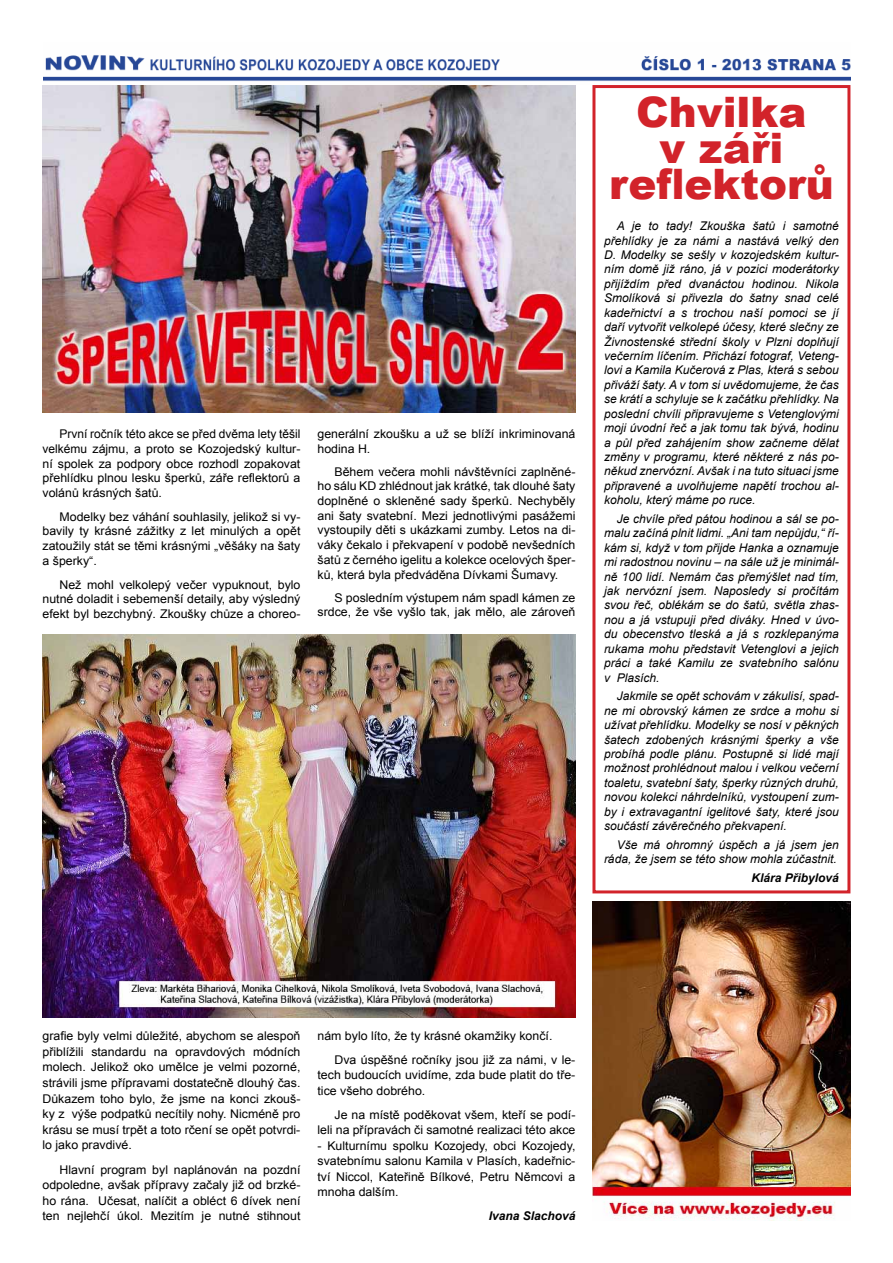
<style>
.page{position:relative;width:893px;height:1263px;background:#fff}
.page>*{position:absolute;margin:0;border:0;box-sizing:border-box;transform-origin:0 0}
.t1{font:900 42px/36px "Arial";color:#d2232a;text-align:center}
.t2{font:12px/15.6px "Arial";color:#000;text-align:justify}
.t3{font:italic 12px/14.4px "Arial";color:#000;text-align:justify}
.t4{font:italic 700 12px "Arial";color:#000}
</style>
<div class="page">
<img style="left:43px;top:55px;width:807px;height:26px">
<div style="left:592px;top:85px;width:258px;height:808px;border:3px solid #d2232a"></div>
<img style="left:43px;top:635px;width:532px;height:382px">
<img style="left:43px;top:85px;width:532px;height:327px">
<img style="left:592px;top:901px;width:258px;height:319px">
<p class="t2" style="left:43px;top:426px;width:259px;line-height:14.9px;text-indent:17px">První ročník této akce se před dvěma lety těšil velkému zájmu, a proto se Kozojedský kultur&shy;ní spolek za podpory obce rozhodl zopakovat přehlídku plnou lesku šperků, záře reflektorů a volánů krásných šatů.</p>
<p class="t2" style="left:43px;top:509px;width:259px;line-height:14.9px;text-indent:17px">Modelky bez váhání souhlasily, jelikož si vy&shy;bavily ty krásné zážitky z let minulých a opět zatoužily stát se těmi krásnými „věšáky na šaty a šperky“.</p>
<p class="t2" style="left:43px;top:577px;width:259px;line-height:14.9px;text-indent:17px">Než mohl velkolepý večer vypuknout, bylo nutné doladit i sebemenší detaily, aby výsledný efekt byl bezchybný. Zkoušky chůze a choreo-</p>
<p class="t2" style="left:317px;top:426px;width:259px;line-height:14.7px">generální zkoušku a už se blíží inkriminovaná hodina H.</p>
<p class="t2" style="left:317px;top:464px;width:259px;line-height:14.7px;text-indent:17px">Během večera mohli návštěvníci zaplněné&shy;ho sálu KD zhlédnout jak krátké, tak dlouhé šaty doplněné o skleněné sady šperků. Nechyběly ani šaty svatební. Mezi jednotlivými pasážemi vystoupily děti s ukázkami zumby. Letos na di&shy;váky čekalo i překvapení v podobě nevšedních šatů z černého igelitu a kolekce ocelových šper&shy;ků, která byla předváděna Dívkami Šumavy.</p>
<p class="t2" style="left:317px;top:590px;width:259px;line-height:14.7px;text-align:right">S posledním výstupem nám spadl kámen ze srdce, že vše vyšlo tak, jak mělo, ale zároveň</p>
<h1 class="t1" style="left:609px;top:92px;width:226px">Chvilka<br>v záři reflektorů</h1>
<p class="t3" style="left:604px;top:219px;width:236px;text-indent:13px">A je to tady! Zkouška šatů i samotné přehlídky je za námi a nastává velký den D. Modelky se sešly v kozojedském kultur&shy;ním domě již ráno, já v pozici moderátorky přijíždím před dvanáctou hodinou. Nikola Smolíková si přivezla do šatny snad celé kadeřnictví a s trochou naší pomoci se jí daří vytvořit velkolepé účesy, které slečny ze Živnostenské střední školy v Plzni doplňují večerním líčením. Přichází fotograf, Veteng&shy;lovi a Kamila Kučerová z Plas, která s sebou přiváží šaty. A v tom si uvědomujeme, že čas se krátí a schyluje se k začátku přehlídky. Na poslední chvíli připravujeme s Vetenglovými moji úvodní řeč a jak tomu tak bývá, hodinu a půl před zahájením show začneme dělat změny v programu, které některé z nás po&shy;někud znervózní. Avšak i na tuto situaci jsme připravené a uvolňujeme napětí trochou al&shy;koholu, který máme po ruce.</p>
<p class="t3" style="left:604px;top:512px;width:236px;text-indent:13px">Je chvíle před pátou hodinou a sál se po&shy;malu začíná plnit lidmi. „Ani tam nepůjdu,“ ří&shy;kám si, když v tom přijde Hanka a oznamuje mi radostnou novinu – na sále už je minimál&shy;ně 100 lidí. Nemám čas přemýšlet nad tím, jak nervózní jsem. Naposledy si pročítám svou řeč, oblékám se do šatů, světla zhas&shy;nou a já vstupuji před diváky. Hned v úvo&shy;du obecenstvo tleská a já s rozklepanýma rukama mohu představit Vetenglovi a jejich práci a také Kamilu ze svatebního salónu v Plasích.</p>
<p class="t3" style="left:604px;top:689px;width:236px;text-indent:13px">Jakmile se opět schovám v zákulisí, spad&shy;ne mi obrovský kámen ze srdce a mohu si užívat přehlídku. Modelky se nosí v pěkných šatech zdobených krásnými šperky a vše probíhá podle plánu. Postupně si lidé mají možnost prohlédnout malou i velkou večerní toaletu, svatební šaty, šperky různých druhů, novou kolekci náhrdelníků, vystoupení zum&shy;by i extravagantní igelitové šaty, které jsou součástí závěrečného překvapení.</p>
<p class="t3" style="left:604px;top:837px;width:236px;text-align:right">Vše má ohromný úspěch a já jsem jen ráda, že jsem se této show mohla zúčastnit.</p>
<p class="t4" style="left:752px;top:870px;width:89px">Klára Přibylová</p>
<p class="t2" style="left:43px;top:1028px;width:259px">grafie byly velmi důležité, abychom se alespoň přiblížili standardu na opravdových módních molech. Jelikož oko umělce je velmi pozorné, strávili jsme přípravami dostatečně dlouhý čas.<br>Důkazem toho bylo, že jsme na konci zkouš&shy;ky z výše podpatků necítily nohy. Nicméně pro krásu se musí trpět a toto rčení se opět potvrdi&shy;lo jako pravdivé.</p>
<p class="t2" style="left:43px;top:1162px;width:259px;text-indent:17px">Hlavní program byl naplánován na pozdní odpoledne, avšak přípravy začaly již od brzké&shy;ho rána. Učesat, nalíčit a obléct 6 dívek není ten nejlehčí úkol. Mezitím je nutné stihnout</p>
<p class="t2" style="left:334px;top:1024px;width:242px;line-height:24px;text-indent:-17px">nám bylo líto, že ty krásné okamžiky končí.<br>Dva úspěšné ročníky jsou již za námi, v le-</p>
<p class="t2" style="left:317px;top:1068px;width:259px">tech budoucích uvidíme, zda bude platit do tře&shy;tice všeho dobrého.</p>
<p class="t2" style="left:317px;top:1107px;width:259px;text-align:right">Je na místě poděkovat všem, kteří se podí&shy;leli na přípravách či samotné realizaci této akce</p>
<p class="t2" style="left:317px;top:1138px;width:259px">- Kulturnímu spolku Kozojedy, obci Kozojedy, svatebnímu salonu Kamila v Plasích, kadeřnic&shy;tví Niccol, Kateřině Bílkové, Petru Němcovi a mnoha dalším.</p>
<p class="t4" style="left:489px;top:1208px;width:88px">Ivana Slachová</p>
</div>
